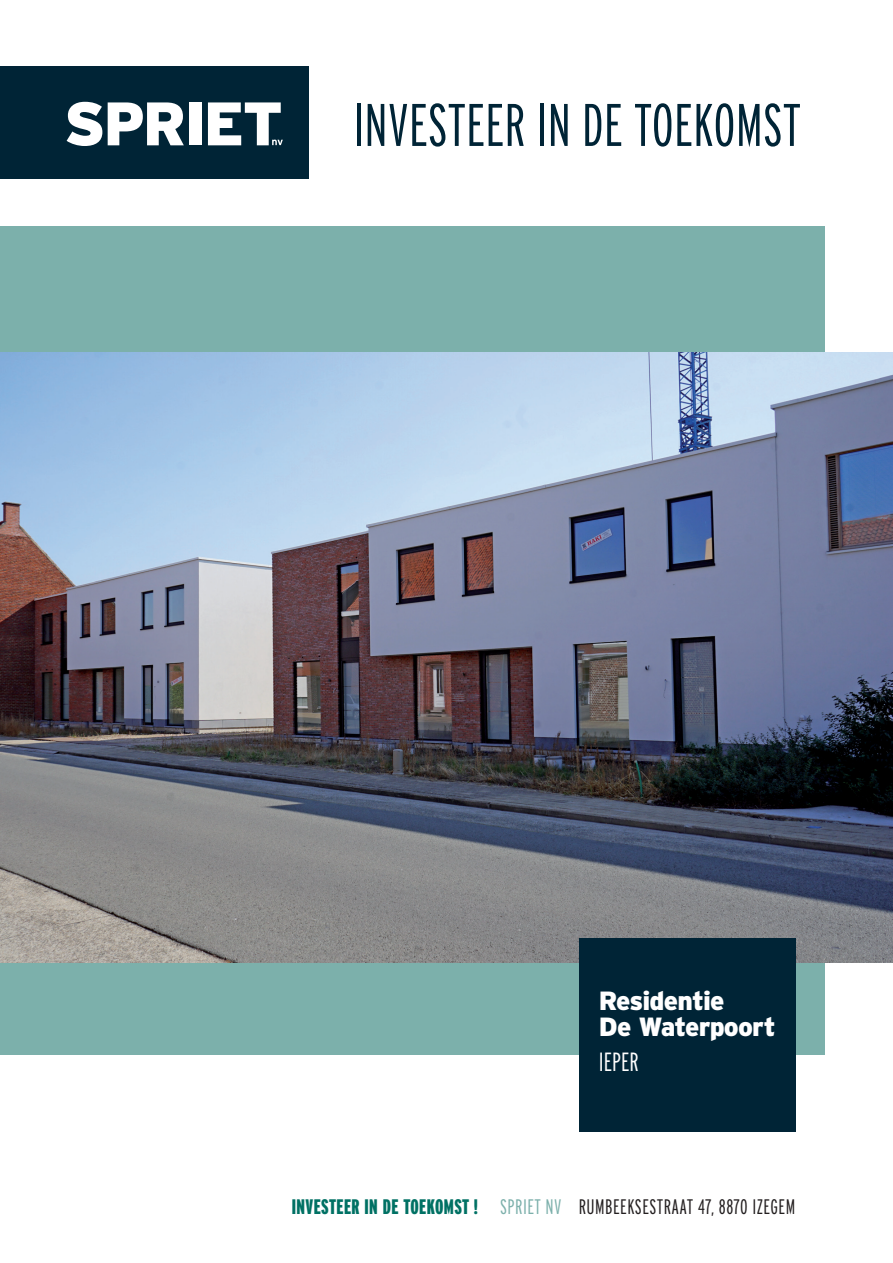
<style>
.page{position:relative;width:893px;height:1263px;background:#fff}
.page>*{position:absolute;margin:0;border:0;box-sizing:border-box;transform-origin:0 0}
.t1{font:300 extra-condensed 60px "Interstate";color:#002436}
.t2{font:900 26.25px/25.7px "Interstate";letter-spacing:-.03em;color:#fff}
.t3{font:300 extra-condensed 26.25px "Interstate";color:#fff}
.t4{font:900 extra-condensed 21px "Interstate";letter-spacing:.02em;color:#007164}
.t5{font:300 extra-condensed 21px "Interstate";letter-spacing:.02em;color:#231f20}
.s1{font-weight:300;color:#7cb0ab}
.s2{font-weight:300;color:#231f20}
</style>
<div class="page">
<div style="left:0;top:226px;width:825px;height:829px;background:#7cb0ab"></div>
<div style="left:0;top:67px;width:308px;height:112px;background:#002436"></div>
<img style="left:0;top:353px;width:893px;height:610px">
<svg style="left:67px;top:102px;width:35px;height:44px"></svg>
<svg style="left:108px;top:102px;width:76px;height:43px"></svg>
<div style="left:189px;top:102px;width:12px;height:43px;background:#fff"></div>
<svg style="left:208px;top:102px;width:75px;height:43px"></svg>
<div style="left:579px;top:938px;width:216px;height:194px;background:#002436"></div>
<h1 class="t1" style="left:353px;top:91px;width:450px">INVESTEER IN DE TOEKOMST</h1>
<p class="t2" style="left:599px;top:988px;width:178px">Residentie<br>De Waterpoort</p>
<p class="t3" style="left:599px;top:1047px;width:42px">IEPER</p>
<p class="t4" style="left:292px;top:1195px;width:330px">INVESTEER IN DE TOEKOMST ! <span class="s1">SPRIET NV</span> <span class="s2">RUMBEEKSESTR</span></p>
<p class="t5" style="left:671px;top:1195px;width:116px">AAT 47, 8870 IZEGEM</p>
</div>
